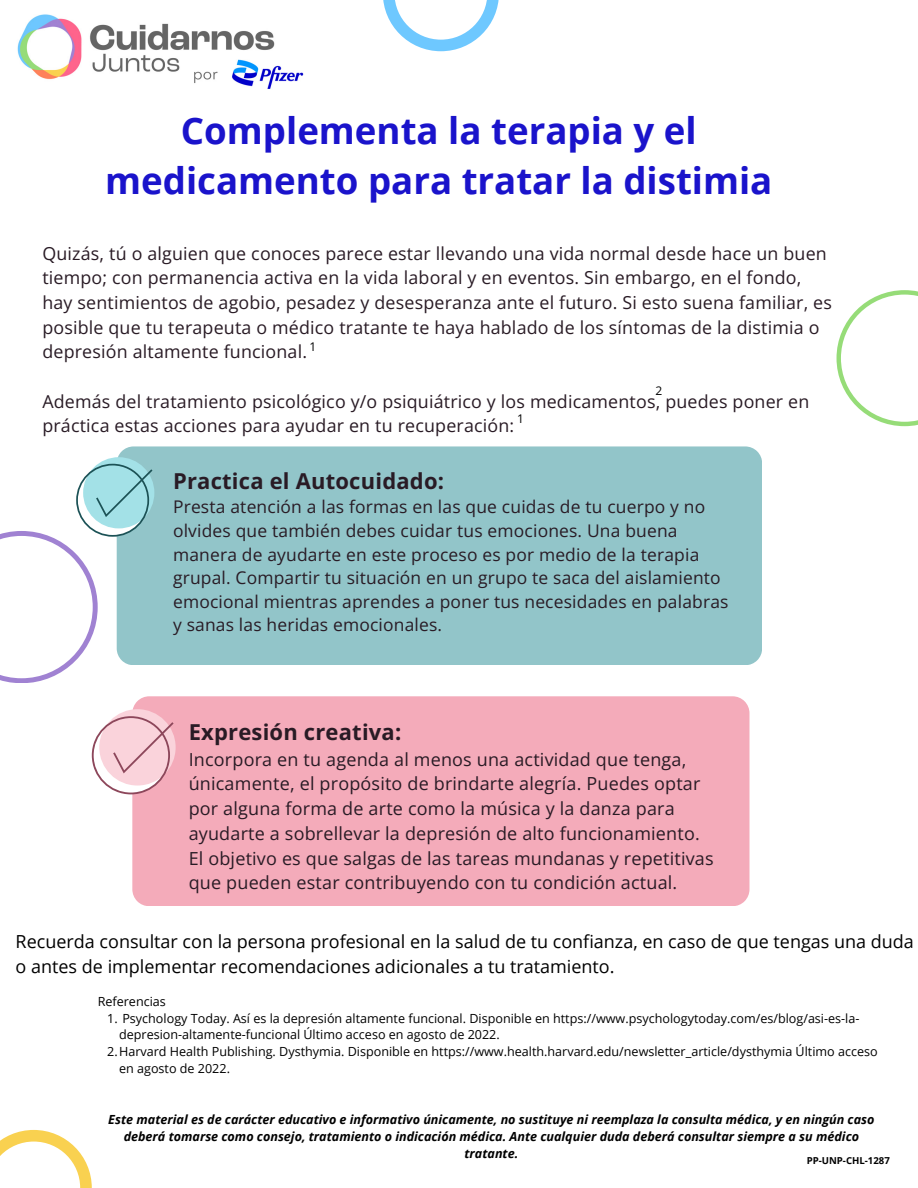
<style>
.page{position:relative;width:918px;height:1188px;background:#fff}
.page>*{position:absolute;margin:0;border:0;box-sizing:border-box;transform-origin:0 0}
.t1{font:700 36.6px/50.7px "Open Sans";color:#1a13cb;text-align:center}
.t2{font:700 21.9px "Open Sans";letter-spacing:.01em;color:#291b25}
.t3{font:18px/24.8px "Open Sans";letter-spacing:.01em;color:#291b25}
.t4{font:18px/24.8px "Open Sans";color:#000}
.t5{font:17.85px/24.6px "Open Sans";letter-spacing:.01em;color:#291b25}
.t6{font:17.4px/23.7px "Open Sans";letter-spacing:.01em;color:#291b25}
.t7{font:12.6px/16.8px "Open Sans";color:#000}
.t8{font:italic 700 12.6px/16.8px "Open Sans";color:#000;text-align:center}
.t9{font:12px "Open Sans";color:#000}
.t10{font:700 9.6px "Open Sans";color:#000}
</style>
<div class="page">
<img style="left:17px;top:14px;width:287px;height:75px">
<div style="left:118px;top:446px;width:644px;height:219px;background:#92c5c9"></div>
<div style="left:132px;top:696px;width:617px;height:210px;background:#f4abba"></div>
<div style="left:83px;top:457px;width:71px;height:71px;background:#a3e1e7;border-radius:50%"></div>
<div style="left:99px;top:709px;width:77px;height:77px;background:#fad3db;border-radius:50%"></div>
<svg style="left:92px;top:716px;width:82px;height:78px"></svg>
<svg style="left:0;top:464px;width:152px;height:219px"></svg>
<svg style="left:837px;top:290px;width:81px;height:136px"></svg>
<svg style="left:0;top:1130px;width:92px;height:58px"></svg>
<svg style="left:383px;top:0;width:116px;height:51px"></svg>
<p class="t1" style="left:105px;top:104px;width:669px">Complementa la terapia y el medicamento para tratar la distimia</p>
<p class="t5" style="left:42px;top:240px;width:791px">Quizás, tú o alguien que conoces parece estar llevando una vida normal desde hace un buen tiempo; con permanencia activa en la vida laboral y en eventos. Sin embargo, en el fondo, hay sentimientos de agobio, pesadez y desesperanza ante el futuro. Si esto suena familiar, es posible que tu terapeuta o médico tratante te haya hablado de los síntomas de la distimia o depresión altamente funcional.</p>
<p class="t5" style="left:42px;top:388px;width:769px">Además del tratamiento psicológico y/o psiquiátrico y los medicamentos, puedes poner en práctica estas acciones para ayudar en tu recuperación:</p>
<p class="t9" style="left:309px;top:338px;width:8px">1</p>
<p class="t9" style="left:655px;top:382px;width:8px">2</p>
<p class="t9" style="left:517px;top:410px;width:8px">1</p>
<p class="t2" style="left:173px;top:465px;width:273px">Practica el Autocuidado:</p>
<p class="t6" style="left:173px;top:495px;width:557px">Presta atención a las formas en las que cuidas de tu cuerpo y no olvides que también debes cuidar tus emociones. Una buena manera de ayudarte en este proceso es por medio de la terapia grupal. Compartir tu situación en un grupo te saca del aislamiento emocional mientras aprendes a poner tus necesidades en palabras y sanas las heridas emocionales.</p>
<p class="t2" style="left:189px;top:716px;width:214px">Expresión creativa:</p>
<p class="t3" style="left:189px;top:746px;width:527px">Incorpora en tu agenda al menos una actividad que tenga, únicamente, el propósito de brindarte alegría. Puedes optar por alguna forma de arte como la música y la danza para ayudarte a sobrellevar la depresión de alto funcionamiento.<br>El objetivo es que salgas de las tareas mundanas y repetitivas que pueden estar contribuyendo con tu condición actual.</p>
<p class="t4" style="left:16px;top:929px;width:900px">Recuerda consultar con la persona profesional en la salud de tu confianza, en caso de que tengas una duda o antes de implementar recomendaciones adicionales a tu tratamiento.</p>
<p class="t7" style="left:98px;top:992px;width:70px">Referencias</p>
<p class="t7" style="left:119px;top:1009px;width:742px;text-indent:-12px">1. Psychology Today. Así es la depresión altamente funcional. Disponible en https://www.psychologytoday.com/es/blog/asi-es-la&shy;depresion-altamente-funcional Último acceso en agosto de 2022.</p>
<p class="t7" style="left:119px;top:1043px;width:760px;text-indent:-12px">2.Harvard Health Publishing. Dysthymia. Disponible en https://www.health.harvard.edu/newsletter_article/dysthymia Último acceso en agosto de 2022.</p>
<p class="t8" style="left:108px;top:1111px;width:768px">Este material es de carácter educativo e informativo únicamente, no sustituye ni reemplaza la consulta médica, y en ningún caso deberá tomarse como consejo, tratamiento o indicación médica. Ante cualquier duda deberá consultar siempre a su médico tratante.</p>
<p class="t10" style="left:807px;top:1153px;width:84px">PP-UNP-CHL-1287</p>
</div>
